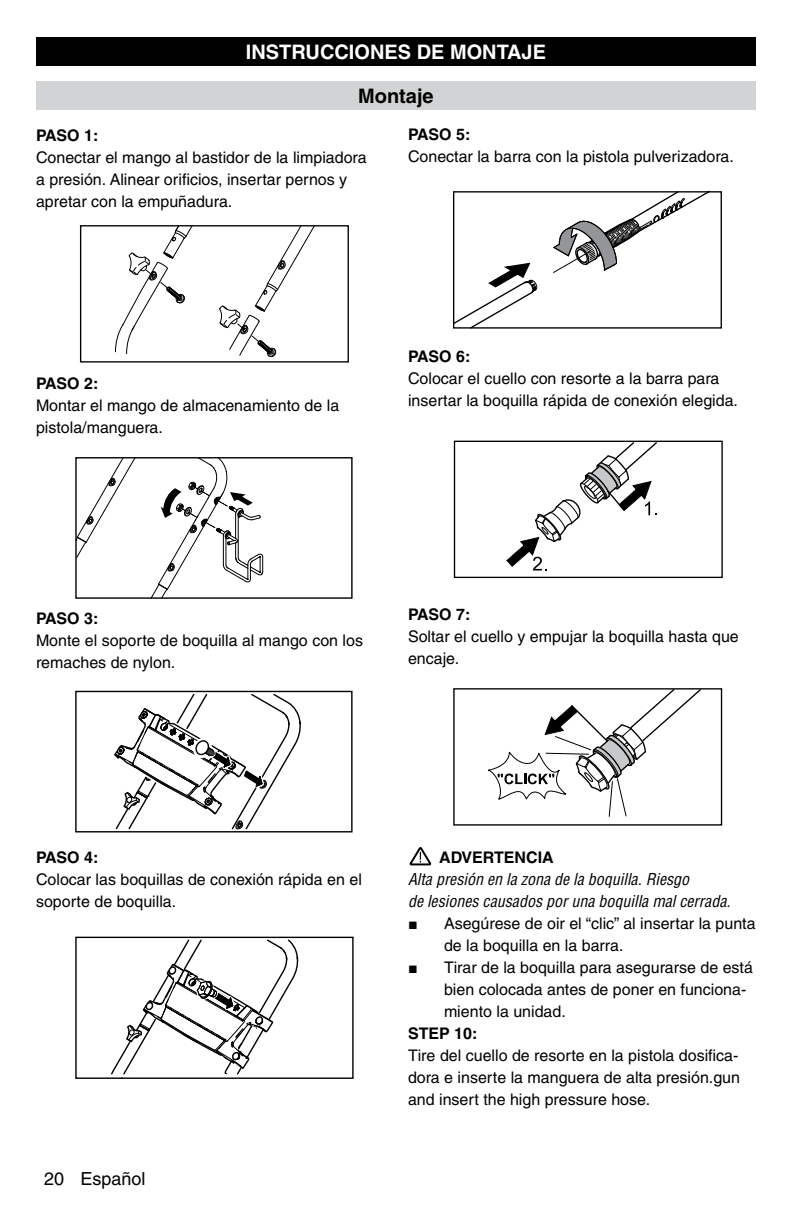
<style>
.page{position:relative;width:792px;height:1224px;background:#fff}
.page>*{position:absolute;margin:0;border:0;box-sizing:border-box;transform-origin:0 0}
.t1{font:700 20px "Helvetica";color:#fff}
.t2{font:700 20px "Helvetica";color:#000}
.t3{font:18px "Helvetica";color:#000}
.t4{font:16px/22px "Helvetica";color:#000}
.t5{font:italic condensed 16px/22px "Helvetica";color:#000}
.t6{font:700 16px "Helvetica";color:#000}
.s1{font-family:"Times New Roman"}
</style>
<div class="page">
<div style="left:36px;top:37px;width:720px;height:29px;background:#000"></div>
<div style="left:36px;top:82px;width:720px;height:28px;background:#d1d3d4"></div>
<div style="left:80px;top:225px;width:269px;height:138px;border:1px solid #000"></div>
<svg style="left:218px;top:226px;width:97px;height:131px"></svg>
<svg style="left:115px;top:225px;width:77px;height:129px"></svg>
<div style="left:75px;top:457px;width:278px;height:142px;border:1px solid #000"></div>
<svg style="left:75px;top:457px;width:61px;height:102px"></svg>
<svg style="left:150px;top:457px;width:113px;height:142px"></svg>
<div style="left:75px;top:691px;width:278px;height:141px;border:1px solid #000"></div>
<svg style="left:113px;top:692px;width:189px;height:141px"></svg>
<div style="left:75px;top:937px;width:279px;height:142px;border:1px solid #000"></div>
<svg style="left:110px;top:937px;width:189px;height:142px"></svg>
<svg style="left:453px;top:190px;width:269px;height:139px"></svg>
<svg style="left:453px;top:441px;width:270px;height:138px"></svg>
<svg style="left:453px;top:688px;width:270px;height:138px"></svg>
<svg style="left:485px;top:688px;width:217px;height:129px"></svg>
<svg style="left:410px;top:848px;width:21px;height:17px"></svg>
<p class="t1" style="left:246px;top:45px;width:302px">INSTRUCCIONES DE MONTAJE</p>
<p class="t2" style="left:358px;top:89px;width:77px">Montaje</p>
<p class="t6" style="left:36px;top:129px;width:64px">PASO 1:</p>
<p class="t4" style="left:36px;top:148px;width:332px">Conectar el mango al bastidor de la limpiadora a presión. Alinear orificios, insertar pernos y apretar con la empuñadura.</p>
<p class="t6" style="left:408px;top:128px;width:64px">PASO 5:</p>
<p class="t4" style="left:408px;top:147px;width:327px">Conectar la barra con la pistola pulverizadora.</p>
<p class="t6" style="left:36px;top:378px;width:64px">PASO 2:</p>
<p class="t4" style="left:36px;top:396px;width:305px">Montar el mango de almacenamiento de la pistola/manguera.</p>
<p class="t6" style="left:408px;top:351px;width:64px">PASO 6:</p>
<p class="t4" style="left:408px;top:369px;width:332px">Colocar el cuello con resorte a la barra para insertar la boquilla rápida de conexión elegida.</p>
<p class="t6" style="left:36px;top:612px;width:64px">PASO 3:</p>
<p class="t4" style="left:36px;top:631px;width:329px">Monte el soporte de boquilla al mango con los remaches de nylon.</p>
<p class="t6" style="left:408px;top:608px;width:64px">PASO 7:</p>
<p class="t4" style="left:408px;top:627px;width:332px">Soltar el cuello y empujar la boquilla hasta que encaje.</p>
<p class="t6" style="left:36px;top:852px;width:64px">PASO 4:</p>
<p class="t4" style="left:36px;top:870px;width:327px">Colocar las boquillas de conexión rápida en el soporte de boquilla.</p>
<p class="t3" style="left:44px;top:1172px;width:103px">20 Español</p>
<p class="t6" style="left:439px;top:851px;width:116px">ADVERTENCIA</p>
<p class="t5" style="left:408px;top:869px;width:324px">Alta presión en la zona de la boquilla. Riesgo<br>de lesiones causados por una boquilla mal cerrada.</p>
<p class="t4" style="left:444px;top:914px;width:313px;text-indent:-36px"><span class="s1">■</span> Asegúrese de oir el “clic” al insertar la punta de la boquilla en la barra.</p>
<p class="t4" style="left:444px;top:958px;width:310px;text-indent:-36px"><span class="s1">■</span> Tirar de la boquilla para asegurarse de está bien colocada antes de poner en funciona&shy;miento la unidad.</p>
<p class="t6" style="left:408px;top:1027px;width:71px">STEP 10:</p>
<p class="t4" style="left:408px;top:1046px;width:334px;text-align:justify">Tire del cuello de resorte en la pistola dosifica&shy;dora e inserte la manguera de alta presión.gun and insert the high pressure hose.</p>
</div>
